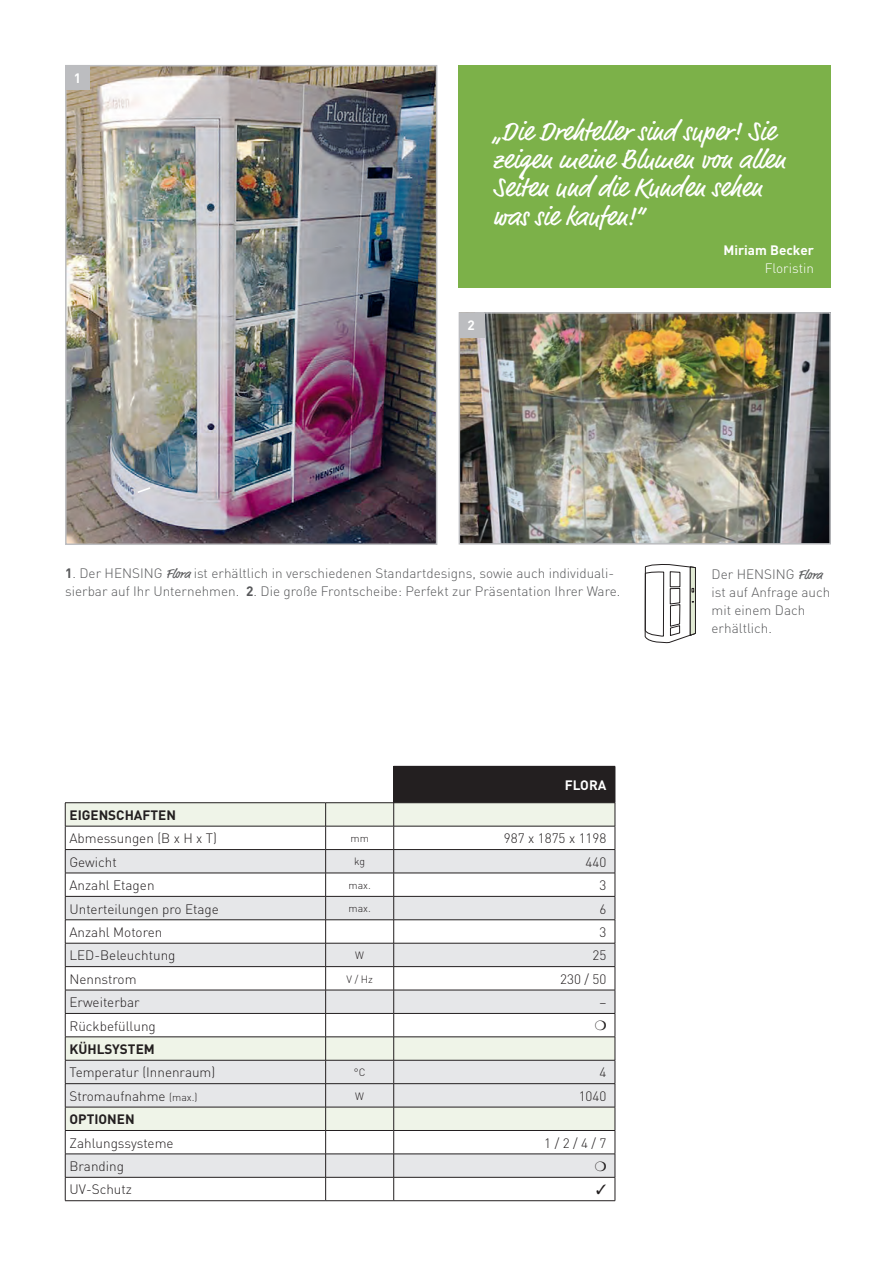
<style>
.page{position:relative;width:896px;height:1266px;background:#fff}
.page>*{position:absolute;margin:0;border:0;box-sizing:border-box;transform-origin:0 0}
.t1{font:27px "Market";color:#fff}
.t2{font:300 13.5px "DIN";color:#231f20}
.t3{font:300 13.5px/18px "DIN";color:#57585a}
.t4{font:700 13.5px "DIN";color:#231f20}
.t5{font:700 13.5px "DIN";color:#fff}
.t6{font:300 13.5px "DIN";color:#fff}
.t7{font:300 10.5px "DIN";color:#231f20}
.s1{font-weight:700}
.s2{font-family:"Market";font-weight:400}
.s3{font-size:10.5px}
</style>
<div class="page">
<div style="left:393px;top:766px;width:222px;height:36px;background:#231f20"></div>
<svg style="left:66px;top:803px;width:548px;height:46px;fill:#eff4e8"></svg>
<svg style="left:66px;top:850px;width:548px;height:326px;fill:#e6e7e9"></svg>
<hr style="left:65px;top:802px;width:260px;height:1px;background:#231f20">
<hr style="left:325px;top:802px;width:68px;height:1px;background:#231f20">
<hr style="left:393px;top:802px;width:222px;height:1px;background:#231f20">
<hr style="left:65px;top:825px;width:260px;height:1px;background:#231f20">
<hr style="left:325px;top:825px;width:68px;height:1px;background:#231f20">
<hr style="left:393px;top:825px;width:222px;height:1px;background:#231f20">
<hr style="left:65px;top:849px;width:260px;height:1px;background:#231f20">
<hr style="left:325px;top:849px;width:68px;height:1px;background:#231f20">
<hr style="left:393px;top:849px;width:222px;height:1px;background:#231f20">
<hr style="left:65px;top:872px;width:260px;height:1px;background:#231f20">
<hr style="left:325px;top:872px;width:68px;height:1px;background:#231f20">
<hr style="left:393px;top:872px;width:222px;height:1px;background:#231f20">
<hr style="left:65px;top:896px;width:260px;height:1px;background:#231f20">
<hr style="left:325px;top:896px;width:68px;height:1px;background:#231f20">
<hr style="left:393px;top:896px;width:222px;height:1px;background:#231f20">
<hr style="left:65px;top:919px;width:260px;height:1px;background:#231f20">
<hr style="left:325px;top:919px;width:68px;height:1px;background:#231f20">
<hr style="left:393px;top:919px;width:222px;height:1px;background:#231f20">
<hr style="left:65px;top:942px;width:260px;height:1px;background:#231f20">
<hr style="left:325px;top:942px;width:68px;height:1px;background:#231f20">
<hr style="left:393px;top:942px;width:222px;height:1px;background:#231f20">
<hr style="left:65px;top:966px;width:260px;height:1px;background:#231f20">
<hr style="left:325px;top:966px;width:68px;height:1px;background:#231f20">
<hr style="left:393px;top:966px;width:222px;height:1px;background:#231f20">
<hr style="left:65px;top:989px;width:260px;height:1px;background:#231f20">
<hr style="left:325px;top:989px;width:68px;height:1px;background:#231f20">
<hr style="left:393px;top:989px;width:222px;height:1px;background:#231f20">
<hr style="left:65px;top:1013px;width:260px;height:1px;background:#231f20">
<hr style="left:325px;top:1013px;width:68px;height:1px;background:#231f20">
<hr style="left:393px;top:1013px;width:222px;height:1px;background:#231f20">
<hr style="left:65px;top:1036px;width:260px;height:1px;background:#231f20">
<hr style="left:325px;top:1036px;width:68px;height:1px;background:#231f20">
<hr style="left:393px;top:1036px;width:222px;height:1px;background:#231f20">
<hr style="left:65px;top:1083px;width:260px;height:1px;background:#231f20">
<hr style="left:325px;top:1083px;width:68px;height:1px;background:#231f20">
<hr style="left:393px;top:1083px;width:222px;height:1px;background:#231f20">
<hr style="left:65px;top:1106px;width:260px;height:1px;background:#231f20">
<hr style="left:325px;top:1106px;width:68px;height:1px;background:#231f20">
<hr style="left:393px;top:1106px;width:222px;height:1px;background:#231f20">
<hr style="left:65px;top:1130px;width:260px;height:1px;background:#231f20">
<hr style="left:325px;top:1130px;width:68px;height:1px;background:#231f20">
<hr style="left:393px;top:1130px;width:222px;height:1px;background:#231f20">
<hr style="left:65px;top:1153px;width:260px;height:1px;background:#231f20">
<hr style="left:325px;top:1153px;width:68px;height:1px;background:#231f20">
<hr style="left:393px;top:1153px;width:222px;height:1px;background:#231f20">
<hr style="left:65px;top:1176px;width:260px;height:1px;background:#231f20">
<hr style="left:325px;top:1176px;width:68px;height:1px;background:#231f20">
<hr style="left:393px;top:1176px;width:222px;height:1px;background:#231f20">
<hr style="left:65px;top:1200px;width:260px;height:1px;background:#231f20">
<hr style="left:325px;top:1200px;width:68px;height:1px;background:#231f20">
<hr style="left:393px;top:1200px;width:222px;height:1px;background:#231f20">
<hr style="left:65px;top:1059px;width:260px;height:1px;background:#231f20">
<svg style="left:65px;top:802px;width:1px;height:398px"></svg>
<hr style="left:325px;top:1059px;width:68px;height:1px;background:#231f20">
<svg style="left:325px;top:802px;width:1px;height:398px"></svg>
<hr style="left:393px;top:1059px;width:222px;height:1px;background:#231f20">
<svg style="left:393px;top:803px;width:1px;height:397px"></svg>
<svg style="left:614px;top:803px;width:1px;height:397px"></svg>
<img style="left:461px;top:315px;width:366px;height:226px">
<div style="left:458px;top:312px;width:372px;height:232px;border:2px solid #bcbdc0"></div>
<div style="left:458px;top:65px;width:372px;height:222px;background:#7cb149"></div>
<img style="left:68px;top:68px;width:366px;height:474px">
<div style="left:65px;top:65px;width:372px;height:480px;border:2px solid #bcbdc0"></div>
<div style="left:66px;top:66px;width:24px;height:24px;background:#bcbdc0"></div>
<div style="left:460px;top:313px;width:24px;height:24px;background:#bcbdc0"></div>
<img style="left:644px;top:287px;width:52px;height:356px">
<svg style="left:137px;top:487px;width:13px;height:6px"></svg>
<svg style="left:595px;top:1020px;width:11px;height:10px"></svg>
<svg style="left:595px;top:1160px;width:11px;height:10px"></svg>
<p class="t5" style="left:74px;top:69px;width:9px">1</p>
<p class="t1" style="left:492px;top:115px;width:284px">„Die Drehteller sind super! Sie</p>
<p class="t1" style="left:492px;top:143px;width:294px">zeigen meine Blumen von allen</p>
<p class="t1" style="left:492px;top:172px;width:271px">Seiten und die Kunden sehen</p>
<p class="t1" style="left:492px;top:200px;width:152px">was sie kaufen!“</p>
<p class="t5" style="left:723px;top:241px;width:92px">Miriam Becker</p>
<p class="t6" style="left:764px;top:260px;width:51px">Floristin</p>
<p class="t5" style="left:467px;top:316px;width:9px">2</p>
<p class="t3" style="left:65px;top:564px;width:556px"><span class="s1">1</span>. Der HENSING <span class="s2">Flora</span> ist erhältlich in verschiedenen Standartdesigns, sowie auch individuali&shy;sierbar auf Ihr Unternehmen. <span class="s1">2</span>. Die große Frontscheibe: Perfekt zur Präsentation Ihrer Ware.</p>
<p class="t5" style="left:565px;top:776px;width:43px">FLORA</p>
<p class="t4" style="left:69px;top:806px;width:108px">EIGENSCHAFTEN</p>
<p class="t2" style="left:69px;top:830px;width:149px">Abmessungen (B x H x T)</p>
<p class="t7" style="left:350px;top:831px;width:20px">mm</p>
<p class="t2" style="left:504px;top:830px;width:104px">987 x 1875 x 1198</p>
<p class="t2" style="left:69px;top:853px;width:49px">Gewicht</p>
<p class="t7" style="left:354px;top:855px;width:12px">kg</p>
<p class="t2" style="left:585px;top:853px;width:22px">440</p>
<p class="t2" style="left:69px;top:876px;width:87px">Anzahl Etagen</p>
<p class="t7" style="left:348px;top:878px;width:24px">max.</p>
<p class="t2" style="left:599px;top:876px;width:8px">3</p>
<p class="t2" style="left:69px;top:900px;width:151px">Unterteilungen pro Etage</p>
<p class="t7" style="left:348px;top:902px;width:24px">max.</p>
<p class="t2" style="left:599px;top:900px;width:8px">6</p>
<p class="t2" style="left:69px;top:923px;width:94px">Anzahl Motoren</p>
<p class="t2" style="left:599px;top:923px;width:8px">3</p>
<p class="t2" style="left:69px;top:947px;width:107px">LED-Beleuchtung</p>
<p class="t7" style="left:355px;top:948px;width:10px">W</p>
<p class="t2" style="left:592px;top:947px;width:15px">25</p>
<p class="t2" style="left:69px;top:970px;width:69px">Nennstrom</p>
<p class="t7" style="left:346px;top:972px;width:28px">V / Hz</p>
<p class="t2" style="left:560px;top:970px;width:48px">230 / 50</p>
<p class="t2" style="left:69px;top:993px;width:72px">Erweiterbar</p>
<p class="t2" style="left:599px;top:993px;width:8px">–</p>
<p class="t2" style="left:69px;top:1017px;width:88px">Rückbefüllung</p>
<p class="t4" style="left:69px;top:1040px;width:87px">KÜHLSYSTEM</p>
<p class="t2" style="left:69px;top:1064px;width:147px">Temperatur (Innenraum)</p>
<p class="t7" style="left:354px;top:1065px;width:13px">°C</p>
<p class="t2" style="left:599px;top:1064px;width:8px">4</p>
<p class="t2" style="left:69px;top:1087px;width:129px">Stromaufnahme <span class="s3">(max.)</span></p>
<p class="t7" style="left:355px;top:1089px;width:10px">W</p>
<p class="t2" style="left:578px;top:1087px;width:29px">1040</p>
<p class="t4" style="left:69px;top:1110px;width:67px">OPTIONEN</p>
<p class="t2" style="left:69px;top:1134px;width:106px">Zahlungssysteme</p>
<p class="t2" style="left:544px;top:1134px;width:64px">1 / 2 / 4 / 7</p>
<p class="t2" style="left:69px;top:1157px;width:56px">Branding</p>
<p class="t2" style="left:69px;top:1181px;width:64px">UV-Schutz</p>
<p class="t3" style="left:711px;top:564px;width:120px">Der HENSING <span class="s2">Flora </span>ist auf Anfrage auch mit einem Dach erhältlich.</p>
</div>
